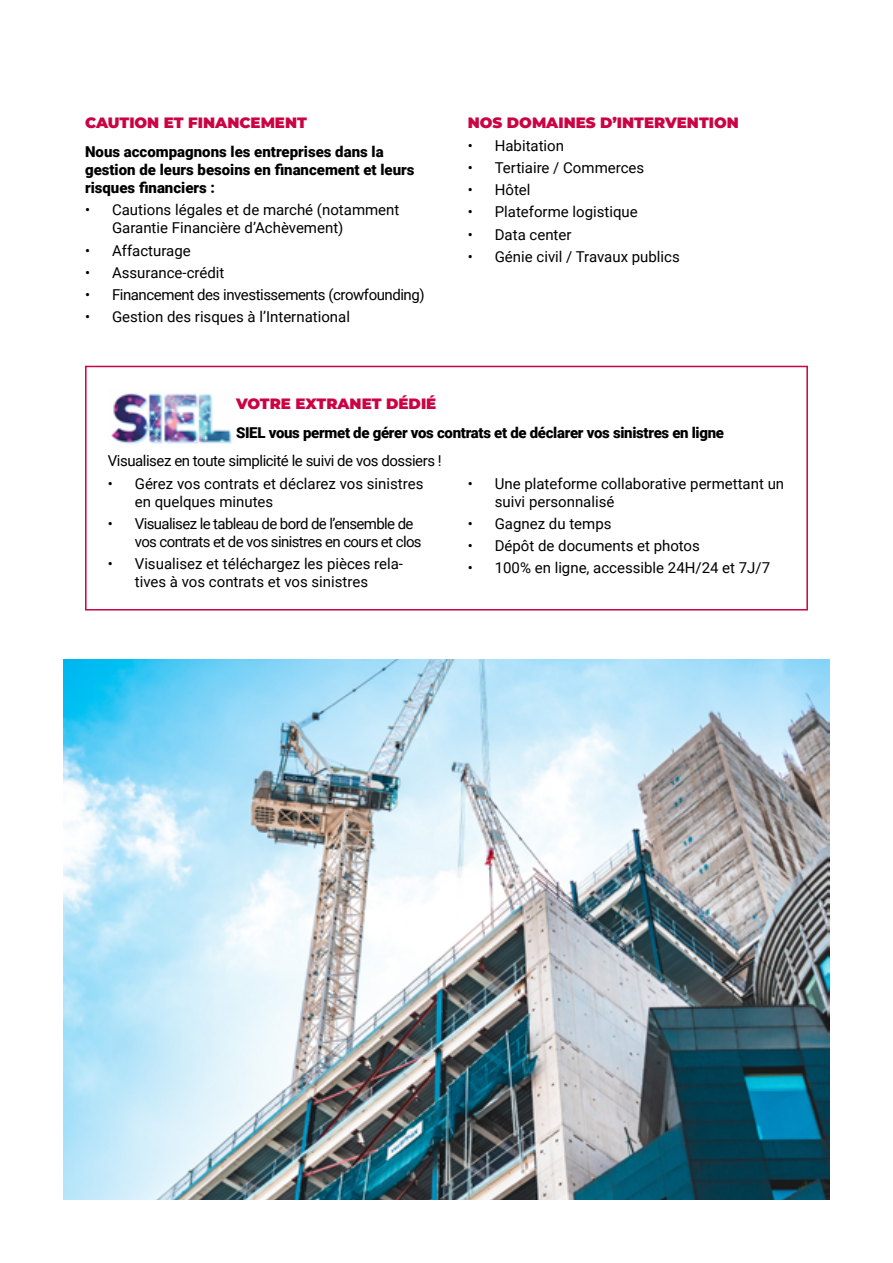
<style>
.page{position:relative;width:893px;height:1263px;background:#fff}
.page>*{position:absolute;margin:0;border:0;box-sizing:border-box;transform-origin:0 0}
.t1{font:15px/18px "Roboto";color:#000}
.t2{font:900 15px/18px "Roboto";color:#000}
.t3{font:15px "Roboto";letter-spacing:-.03em;color:#000}
.t4{font:15px/18px "Roboto";letter-spacing:-.04em;color:#000}
.t5{font:900 15px "Montserrat";color:#cb0343}
.t6{font:900 15px "Roboto";letter-spacing:-.02em;color:#000}
</style>
<div class="page">
<img style="left:64px;top:660px;width:765px;height:539px">
<img style="left:111px;top:393px;width:121px;height:51px">
<div style="left:85px;top:366px;width:723px;height:244px;border:2px solid #cb0343"></div>
<p class="t5" style="left:85px;top:112px;width:223px">CAUTION ET FINANCEMENT</p>
<p class="t2" style="left:85px;top:142px;width:331px">Nous accompagnons les entreprises dans la gestion de leurs besoins en financement et leurs risques financiers :</p>
<p class="t1" style="left:112px;top:200px;width:289px;text-indent:-27px">• Cautions légales et de marché (notamment<br>Garantie Financière d’Achèvement)</p>
<p class="t1" style="left:85px;top:241px;width:107px">• Affacturage</p>
<p class="t1" style="left:85px;top:263px;width:141px">• Assurance-crédit</p>
<p class="t3" style="left:85px;top:284px;width:341px">• Financement des investissements (crowfounding)</p>
<p class="t1" style="left:85px;top:307px;width:266px">• Gestion des risques à l’International</p>
<p class="t5" style="left:468px;top:112px;width:273px">NOS DOMAINES D’INTERVENTION</p>
<p class="t1" style="left:468px;top:136px;width:98px">• Habitation</p>
<p class="t1" style="left:468px;top:158px;width:178px">• Tertiaire / Commerces</p>
<p class="t1" style="left:468px;top:180px;width:64px">• Hôtel</p>
<p class="t1" style="left:468px;top:203px;width:172px">• Plateforme logistique</p>
<p class="t1" style="left:468px;top:225px;width:105px">• Data center</p>
<p class="t1" style="left:468px;top:247px;width:214px">• Génie civil / Travaux publics</p>
<p class="t5" style="left:236px;top:392px;width:202px">VOTRE EXTRANET DÉDIÉ</p>
<p class="t6" style="left:236px;top:422px;width:490px">SIEL vous permet de gérer vos contrats et de déclarer vos sinistres en ligne</p>
<p class="t3" style="left:108px;top:450px;width:336px">Visualisez en toute simplicité le suivi de vos dossiers !</p>
<p class="t1" style="left:135px;top:474px;width:290px;text-indent:-27px">• Gérez vos contrats et déclarez vos sinistres en quelques minutes</p>
<p class="t4" style="left:135px;top:514px;width:288px;text-indent:-27px">• Visualisez le tableau de bord de l’ensemble de vos contrats et de vos sinistres en cours et clos</p>
<p class="t1" style="left:108px;top:554px;width:297px;text-align:center">• Visualisez et téléchargez les pièces rela&shy;tives à vos contrats et vos sinistres</p>
<p class="t1" style="left:495px;top:474px;width:291px;text-indent:-27px">• Une plateforme collaborative permettant un suivi personnalisé</p>
<p class="t1" style="left:468px;top:514px;width:145px">• Gagnez du temps</p>
<p class="t1" style="left:468px;top:536px;width:234px">• Dépôt de documents et photos</p>
<p class="t1" style="left:468px;top:558px;width:304px">• 100% en ligne, accessible 24H/24 et 7J/7</p>
</div>
